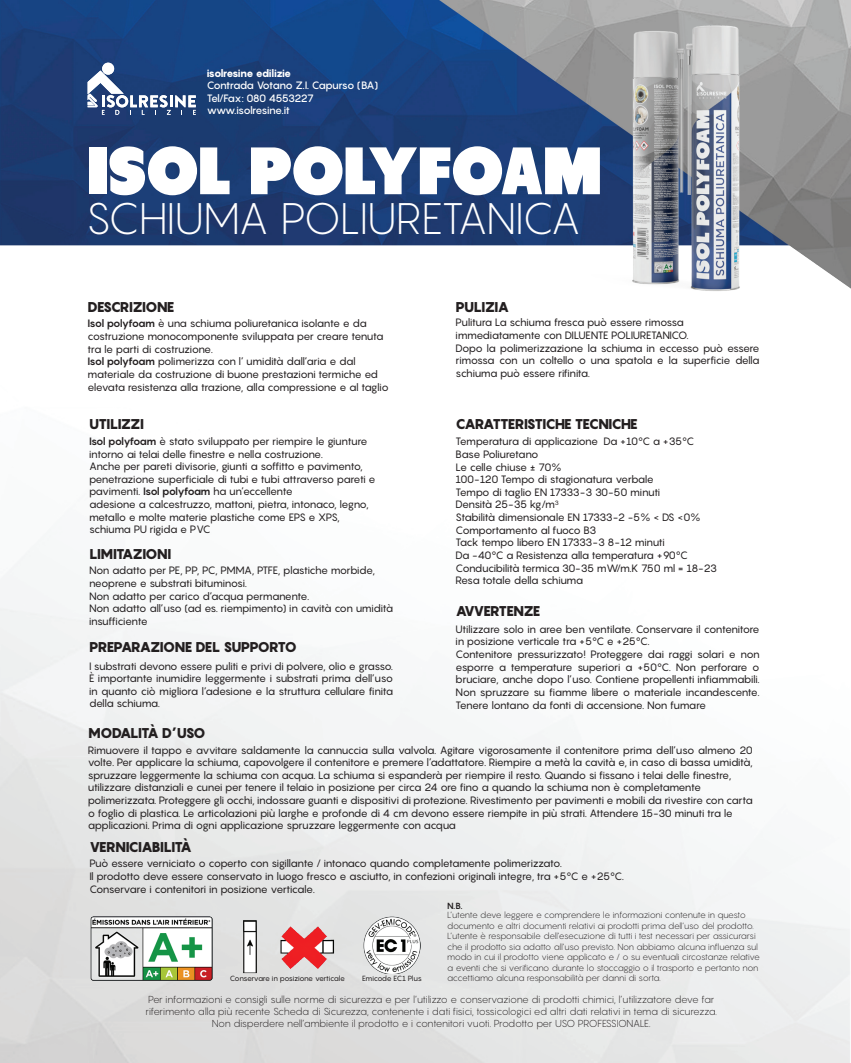
<style>
.page{position:relative;width:851px;height:1063px;background:#fff}
.page>*{position:absolute;margin:0;border:0;box-sizing:border-box;transform-origin:0 0}
.t1{font:66.75px "Tondu Beta";color:#fff}
.t2{font:300 43.5px "Pangram";letter-spacing:-.035em;color:#fff}
.t3{font:900 14px "Pangram";letter-spacing:-.07em;color:#231f20}
.t4{font:10.5px/12.6px "Pangram";letter-spacing:-.06em;color:#231f20}
.t5{font:500 10.5px/12.6px "Pangram";letter-spacing:-.075em;color:#fff}
.t6{font:800 10.5px "Pangram";letter-spacing:-.075em;color:#fff}
.t7{font:300 10px/12px "Pangram";letter-spacing:-.04em;color:#231f20;text-align:center}
.t8{font:300 8.75px/10.5px "Pangram";letter-spacing:-.045em;color:#231f20}
.t9{font:700 8.75px "Pangram";color:#231f20}
.t10{font:7.38px "Pangram";letter-spacing:-.06em;color:#231f20}
.s1{font-weight:700}
</style>
<div class="page">
<img style="left:0;top:551px;width:850px;height:512px">
<img style="left:0;top:0;width:850px;height:288px">
<div style="left:102px;top:63px;width:12px;height:12px;background:#fff;border-radius:50%"></div>
<svg style="left:88px;top:71px;width:108px;height:44px"></svg>
<img style="left:528px;top:15px;width:251px;height:276px">
<img style="left:90px;top:917px;width:123px;height:64px">
<img style="left:238px;top:917px;width:98px;height:59px">
<img style="left:363px;top:917px;width:58px;height:57px">
<p class="t6" style="left:207px;top:66px;width:86px">isolresine edilizie</p>
<p class="t5" style="left:207px;top:79px;width:173px">Contrada Votano Z.I. Capurso (BA)<br>Tel/Fax: 080 4553227 www.isolresine.it</p>
<h1 class="t1" style="left:88px;top:131px;width:515px">ISOL POLYFOAM</h1>
<h2 class="t2" style="left:85px;top:191px;width:497px">SCHIUMA POLIURETANICA</h2>
<h3 class="t3" style="left:88px;top:298px;width:88px">DESCRIZIONE</h3>
<p class="t4" style="left:88px;top:317px;width:302px"><span class="s1">Isol polyfoam</span> è una schiuma poliuretanica isolante e da costruzione monocomponente sviluppata per creare tenuta tra le parti di costruzione.<br><span class="s1">Isol polyfoam</span> polimerizza con l’ umidità dall’aria e dal materiale da costruzione di buone prestazioni termiche ed elevata resistenza alla trazione, alla compressione e al taglio</p>
<h3 class="t3" style="left:89px;top:414px;width:56px">UTILIZZI</h3>
<p class="t4" style="left:89px;top:435px;width:288px"><span class="s1">Isol polyfoam</span> è stato sviluppato per riempire le giunture intorno ai telai delle finestre e nella costruzione.<br>Anche per pareti divisorie, giunti a soffitto e pavimento, penetrazione superficiale di tubi e tubi attraverso pareti e pavimenti. <span class="s1">Isol polyfoam</span> ha un’eccellente<br>adesione a calcestruzzo, mattoni, pietra, intonaco, legno, metallo e molte materie plastiche come EPS e XPS, schiuma PU rigida e PVC</p>
<h3 class="t3" style="left:89px;top:545px;width:84px">LIMITAZIONI</h3>
<p class="t4" style="left:89px;top:564px;width:305px">Non adatto per PE, PP, PC, PMMA, PTFE, plastiche morbide, neoprene e substrati bituminosi.<br>Non adatto per carico d’acqua permanente.<br>Non adatto all’uso (ad es. riempimento) in cavità con umidità insufficiente</p>
<h3 class="t3" style="left:89px;top:638px;width:209px">PREPARAZIONE DEL SUPPORTO</h3>
<p class="t4" style="left:89px;top:659px;width:305px;text-align:justify">I substrati devono essere puliti e privi di polvere, olio e grasso.<br>È importante inumidire leggermente i substrati prima dell’uso in quanto ciò migliora l’adesione e la struttura cellulare finita della schiuma.</p>
<h3 class="t3" style="left:88px;top:724px;width:119px">MODALITÀ D’USO</h3>
<h3 class="t3" style="left:455px;top:298px;width:55px">PULIZIA</h3>
<p class="t4" style="left:455px;top:316px;width:305px">Pulitura La schiuma fresca può essere rimossa immediatamente con DILUENTE POLIURETANICO.<br>Dopo la polimerizzazione la schiuma in eccesso può essere rimossa con un coltello o una spatola e la superficie della schiuma può essere rifinita.</p>
<h3 class="t3" style="left:455px;top:415px;width:184px">CARATTERISTICHE TECNICHE</h3>
<p class="t4" style="left:455px;top:435px;width:263px">Temperatura di applicazione Da +10°C a +35°C Base Poliuretano<br>Le celle chiuse ± 70%<br>100-120 Tempo di stagionatura verbale<br>Tempo di taglio EN 17333-3 30-50 minuti<br>Densità 25-35 kg/m<sup>3<br></sup>Stabilità dimensionale EN 17333-2 -5% &lt; DS &lt;0% Comportamento al fuoco B3<br>Tack tempo libero EN 17333-3 8-12 minuti<br>Da -40°C a Resistenza alla temperatura +90°C Conducibilità termica 30-35 mW/m.K 750 ml = 18-23<br>Resa totale della schiuma</p>
<h3 class="t3" style="left:455px;top:602px;width:86px">AVVERTENZE</h3>
<p class="t4" style="left:455px;top:622px;width:305px">Utilizzare solo in aree ben ventilate. Conservare il contenitore in posizione verticale tra +5°C e +25°C.<br>Contenitore pressurizzato! Proteggere dai raggi solari e non esporre a temperature superiori a +50°C. Non perforare o bruciare, anche dopo l’uso. Contiene propellenti infiammabili.<br>Non spruzzare su fiamme libere o materiale incandescente.<br>Tenere lontano da fonti di accensione. Non fumare</p>
<p class="t4" style="left:88px;top:743px;width:666px">Rimuovere il tappo e avvitare saldamente la cannuccia sulla valvola. Agitare vigorosamente il contenitore prima dell’uso almeno 20 volte. Per applicare la schiuma, capovolgere il contenitore e premere l’adattatore. Riempire a metà la cavità e, in caso di bassa umidità, spruzzare leggermente la schiuma con acqua. La schiuma si espanderà per riempire il resto. Quando si fissano i telai delle finestre, utilizzare distanziali e cunei per tenere il telaio in posizione per circa 24 ore fino a quando la schiuma non è completamente polimerizzata. Proteggere gli occhi, indossare guanti e dispositivi di protezione. Rivestimento per pavimenti e mobili da rivestire con carta o foglio di plastica. Le articolazioni più larghe e profonde di 4 cm devono essere riempite in più strati. Attendere 15-30 minuti tra le applicazioni. Prima di ogni applicazione spruzzare leggermente con acqua</p>
<h3 class="t3" style="left:89px;top:838px;width:104px">VERNICIABILITÀ</h3>
<p class="t4" style="left:89px;top:857px;width:536px">Può essere verniciato o coperto con sigillante / intonaco quando completamente polimerizzato.<br>Il prodotto deve essere conservato in luogo fresco e asciutto, in confezioni originali integre, tra +5°C e +25°C.<br>Conservare i contenitori in posizione verticale.</p>
<p class="t10" style="left:230px;top:974px;width:117px">Conservare in posizione verticale</p>
<p class="t10" style="left:362px;top:974px;width:61px">Emicode EC1 Plus</p>
<p class="t9" style="left:447px;top:900px;width:17px">N.B.</p>
<p class="t8" style="left:447px;top:910px;width:314px">L’utente deve leggere e comprendere le informazioni contenute in questo documento e altri documenti relativi ai prodotti prima dell’uso del prodotto.<br>L’utente è responsabile dell’esecuzione di tutti i test necessari per assicurarsi che il prodotto sia adatto all’uso previsto. Non abbiamo alcuna influenza sul modo in cui il prodotto viene applicato e / o su eventuali circostanze relative a eventi che si verificano durante lo stoccaggio o il trasporto e pertanto non accettiamo alcuna responsabilità per danni di sorta.</p>
<p class="t7" style="left:145px;top:993px;width:573px">Per informazioni e consigli sulle norme di sicurezza e per l’utilizzo e conservazione di prodotti chimici, l’utilizzatore deve far riferimento alla più recente Scheda di Sicurezza, contenente i dati fisici, tossicologici ed altri dati relativi in tema di sicurezza.<br>Non disperdere nell’ambiente il prodotto e i contenitori vuoti. Prodotto per USO PROFESSIONALE.</p>
</div>
